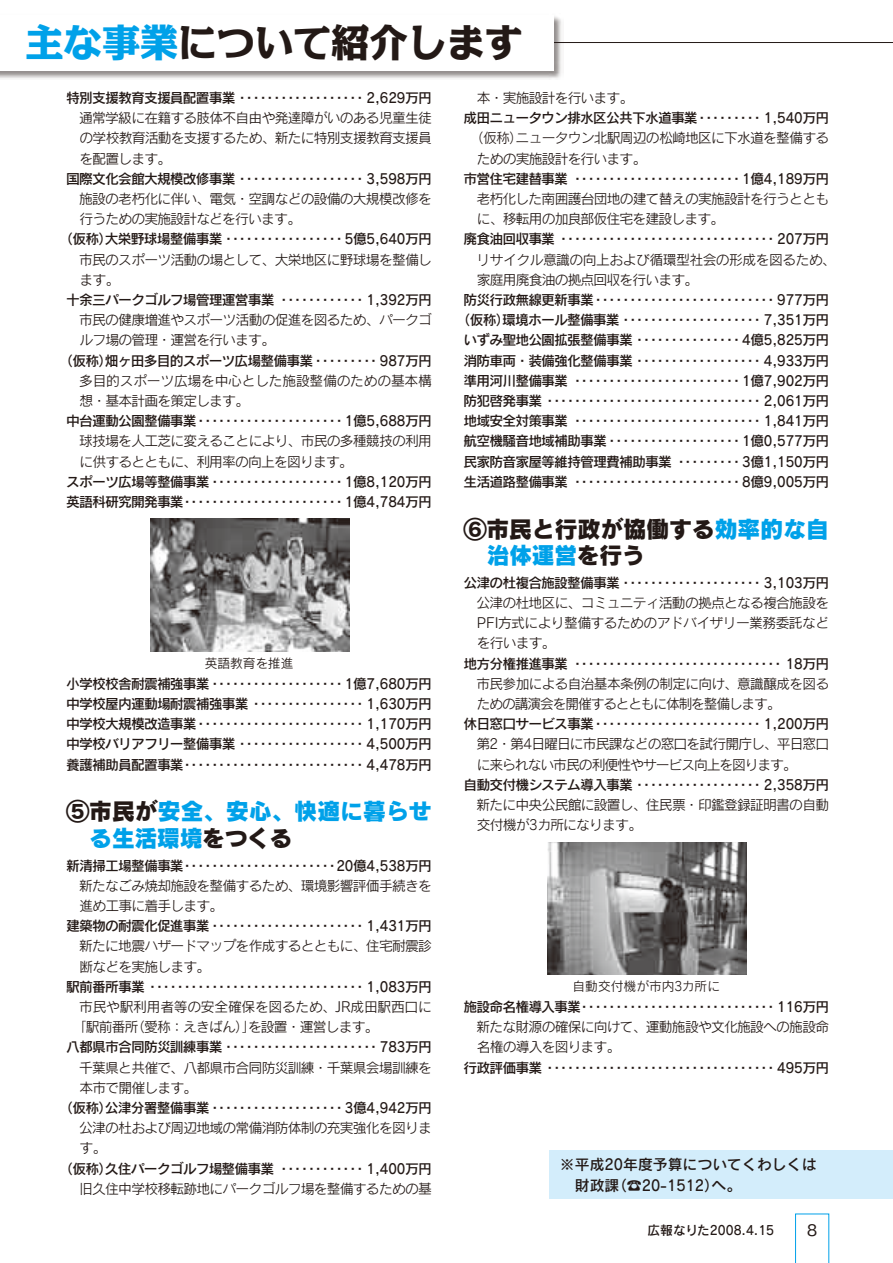
<style>
.page{position:relative;width:893px;height:1263px;background:#fff}
.page>*{position:absolute;margin:0;border:0;box-sizing:border-box;transform-origin:0 0}
.t1{font:800 38.25px "Kakumin Pro";color:#231916}
.t2{font:23.4px/26.5px "Rodin Pro EB";letter-spacing:-.02em;color:#00a1e9}
.t3{font:23.4px/26.5px "Rodin Pro EB";letter-spacing:-.025em;color:#231916}
.t4{font:14.85px/20.2px "Rodin Pro DB";color:#231916}
.t5{font:13.8px/20.2px "Rodin Pro DB";letter-spacing:-.06em;color:#231916}
.t6{font:13.8px/20.2px "Rodin Pro M";letter-spacing:-.055em;color:#231916}
.t7{font:13.8px/20.2px "Rodin Pro M";letter-spacing:-.02em;color:#231916}
.t8{font:13.8px/20.2px "Rodin Pro M";letter-spacing:-.035em;color:#231916}
.t9{font:12.75px "Rodin Pro M";color:#231916}
.t10{font:12.75px "Rodin Pro DB";color:#231916}
.s1{color:#00a1e9}
.s2{color:#231916}
</style>
<div class="page">
<div style="left:0;top:14px;width:564px;height:66px;background:#231916;opacity:.5"></div>
<div style="left:0;top:15px;width:554px;height:55px;background:#fff"></div>
<div style="left:549px;top:1151px;width:344px;height:48px;background:#d3edfb"></div>
<img style="left:150px;top:519px;width:200px;height:132px">
<img style="left:547px;top:842px;width:200px;height:133px">
<svg style="left:795px;top:1213px;width:34px;height:50px"></svg>
<h1 class="t1" style="left:25px;top:12px;width:499px"><span class="s1">主な事業</span>について紹介します</h1>
<p class="t5" style="left:66px;top:87px;width:367px">特別支援教育支援員配置事業･･････････････････ 2,629万円</p>
<p class="t6" style="left:79px;top:107px;width:354px;text-align:justify">通常学級に在籍する肢体不自由や発達障がいのある児童生徒の学校教育活動を支援するため、新たに特別支援教育支援員を配置します。</p>
<p class="t5" style="left:66px;top:168px;width:367px">国際文化会館大規模改修事業･･････････････････ 3,598万円</p>
<p class="t6" style="left:79px;top:188px;width:354px">施設の老朽化に伴い、電気・空調などの設備の大規模改修を行うための実施設計などを行います。</p>
<p class="t5" style="left:59px;top:229px;width:374px">（仮称大栄野球場整備事業･････････････････ 億5 5,640万円</p>
<p class="t5" style="left:99px;top:229px;width:15px">）</p>
<p class="t6" style="left:79px;top:249px;width:354px">市民のスポーツ活動の場として、大栄地区に野球場を整備します。</p>
<p class="t5" style="left:66px;top:289px;width:367px">十余三パークゴルフ場管理運営事業････････････ 1,392万円</p>
<p class="t6" style="left:79px;top:309px;width:354px">市民の健康増進やスポーツ活動の促進を図るため、パークゴルフ場の管理・運営を行います。</p>
<p class="t5" style="left:59px;top:350px;width:374px">（仮称畑ヶ田多目的スポーツ広場整備事業･････････ 987万円</p>
<p class="t5" style="left:99px;top:350px;width:15px">）</p>
<p class="t7" style="left:79px;top:370px;width:354px">多目的スポーツ広場を中心とした施設整備のための基本構想・基本計画を策定します。</p>
<p class="t5" style="left:66px;top:410px;width:367px">中台運動公園整備事業･････････････････････ 億1 5,688万円</p>
<p class="t6" style="left:79px;top:431px;width:354px">球技場を人工芝に変えることにより、市民の多種競技の利用に供するとともに、利用率の向上を図ります。</p>
<p class="t5" style="left:66px;top:471px;width:367px">スポーツ広場等整備事業･･･････････････････ 億1 8,120万円英語科研究開発事業･･･････････････････････ 億1 4,784万円</p>
<p class="t9" style="left:205px;top:654px;width:90px">英語教育を推進</p>
<p class="t5" style="left:66px;top:673px;width:367px;text-align:justify">小学校校舎耐震補強事業･･･････････････････ 億1 7,680万円中学校屋内運動場耐震補強事業････････････････ 1,630万円中学校大規模改造事業････････････････････････ 1,170万円中学校バリアフリー整備事業･･････････････････ 4,500万円養護補助員配置事業･･････････････････････････ 4,478万円</p>
<h2 class="t2" style="left:89px;top:797px;width:344px;text-indent:-23px"><span class="s2">⑤市民が</span>安全、安心、快適に暮らせる生活環境<span class="s2">をつくる</span></h2>
<p class="t5" style="left:66px;top:855px;width:367px">新清掃工場整備事業･･････････････････････20億4,538万円</p>
<p class="t6" style="left:79px;top:875px;width:354px">新たなごみ焼却施設を整備するため、環境影響評価手続きを進め工事に着手します。</p>
<p class="t5" style="left:66px;top:915px;width:367px">建築物の耐震化促進事業･･････････････････････ 1,431万円</p>
<p class="t6" style="left:79px;top:935px;width:354px">新たに地震ハザードマップを作成するとともに、住宅耐震診断などを実施します。</p>
<p class="t5" style="left:66px;top:976px;width:367px">駅前番所事業･･･････････････････････････････ 1,083万円</p>
<p class="t7" style="left:248px;top:996px;width:185px;text-indent:-169px">市民や駅利用者等の安全確保を図るため、JR成田駅西口にを設置・運営します。</p>
<p class="t6" style="left:131px;top:1016px;width:126px">（愛称：えきばん）」</p>
<p class="t6" style="left:73px;top:1016px;width:67px">「駅前番所</p>
<p class="t5" style="left:66px;top:1036px;width:367px">八都県市合同防災訓練事業･･････････････････････ 783万円</p>
<p class="t6" style="left:79px;top:1057px;width:354px">千葉県と共催で、八都県市合同防災訓練・千葉県会場訓練を本市で開催します。</p>
<p class="t5" style="left:59px;top:1097px;width:374px">（仮称公津分署整備事業･･･････････････････ 億3 4,942万円</p>
<p class="t5" style="left:99px;top:1097px;width:15px">）</p>
<p class="t6" style="left:79px;top:1117px;width:354px">公津の杜および周辺地域の常備消防体制の充実強化を図ります。</p>
<p class="t5" style="left:59px;top:1158px;width:374px">（仮称久住パークゴルフ場整備事業････････････ 1,400万円</p>
<p class="t5" style="left:99px;top:1158px;width:15px">）</p>
<p class="t6" style="left:79px;top:1178px;width:354px">旧久住中学校移転跡地にパークゴルフ場を整備するための基</p>
<p class="t6" style="left:477px;top:87px;width:158px">本・実施設計を行います。</p>
<p class="t5" style="left:463px;top:107px;width:367px">成田ニュータウン排水区公共下水道事業･････････ 1,540万円</p>
<p class="t6" style="left:470px;top:128px;width:361px">（仮称ニュータウン北駅周辺の松崎地区に下水道を整備する</p>
<p class="t6" style="left:477px;top:128px;width:171px;text-indent:32px">）<br>ための実施設計を行います。</p>
<p class="t5" style="left:463px;top:168px;width:367px">市営住宅建替事業････････････････････････ 億1 4,189万円</p>
<p class="t6" style="left:476px;top:188px;width:354px">老朽化した南囲護台団地の建て替えの実施設計を行うとともに、移転用の加良部仮住宅を建設します。</p>
<p class="t5" style="left:463px;top:229px;width:367px">廃食油回収事業･･･････････････････････････････ 207万円</p>
<p class="t8" style="left:476px;top:249px;width:361px">リサイクル意識の向上および循環型社会の形成を図るため、家庭用廃食油の拠点回収を行います。</p>
<p class="t5" style="left:457px;top:289px;width:374px;text-align:center">防災行政無線更新事業･･････････････････････････ 977万円（仮称環境ホール整備事業････････････････････ 7,351万円</p>
<p class="t5" style="left:463px;top:309px;width:367px;text-indent:32px">）<br>いずみ聖地公園拡張整備事業･･･････････････ 億4 5,825万円消防車両・装備強化整備事業･･････････････････ 4,933万円準用河川整備事業････････････････････････ 億1 7,902万円防犯啓発事業･･･････････････････････････････ 2,061万円地域安全対策事業･･･････････････････････････ 1,841万円航空機騒音地域補助事業･･･････････････････ 億1 0,577万円民家防音家屋等維持管理費補助事業･････････ 億3 1,150万円生活道路整備事業････････････････････････ 億8 9,005万円</p>
<h2 class="t3" style="left:486px;top:514px;width:344px;text-indent:-23px">⑥市民と行政が協働する<span class="s1">効率的な自治体運営</span>を行う</h2>
<p class="t5" style="left:463px;top:572px;width:367px">公津の杜複合施設整備事業････････････････････ 3,103万円</p>
<p class="t6" style="left:476px;top:592px;width:354px;text-align:justify">公津の杜地区に、コミュニティ活動の拠点となる複合施設をPFI方式により整備するためのアドバイザリー業務委託などを行います。</p>
<p class="t5" style="left:463px;top:653px;width:367px">地方分権推進事業･･････････････････････････････ 18万円</p>
<p class="t6" style="left:476px;top:673px;width:354px">市民参加による自治基本条例の制定に向け、意識醸成を図るための講演会を開催するとともに体制を整備します。</p>
<p class="t5" style="left:463px;top:713px;width:367px">休日窓口サービス事業････････････････････････ 1,200万円</p>
<p class="t6" style="left:476px;top:734px;width:354px">第・2 第4日曜日に市民課などの窓口を試行開庁し、平日窓口に来られない市民の利便性やサービス向上を図ります。</p>
<p class="t5" style="left:463px;top:774px;width:367px">自動交付機システム導入事業･･････････････････ 2,358万円</p>
<p class="t6" style="left:476px;top:794px;width:354px">新たに中央公民館に設置し、住民票・印鑑登録証明書の自動交付機が3カ所になります。</p>
<p class="t9" style="left:573px;top:978px;width:149px">自動交付機が市内3カ所に</p>
<p class="t5" style="left:463px;top:996px;width:367px">施設命名権導入事業････････････････････････････ 116万円</p>
<p class="t6" style="left:476px;top:1016px;width:354px">新たな財源の確保に向けて、運動施設や文化施設への施設命名権の導入を図ります。</p>
<p class="t5" style="left:463px;top:1057px;width:367px">行政評価事業･････････････････････････････････ 495万円</p>
<p class="t4" style="left:612px;top:1154px;width:206px;text-indent:-52px">※平成20年度予算についてくわしくは（☎20-1512 へ）。</p>
<p class="t4" style="left:575px;top:1174px;width:46px">財政課</p>
<p class="t10" style="left:647px;top:1221px;width:128px">広報なりた2008.4.15</p>
</div>
